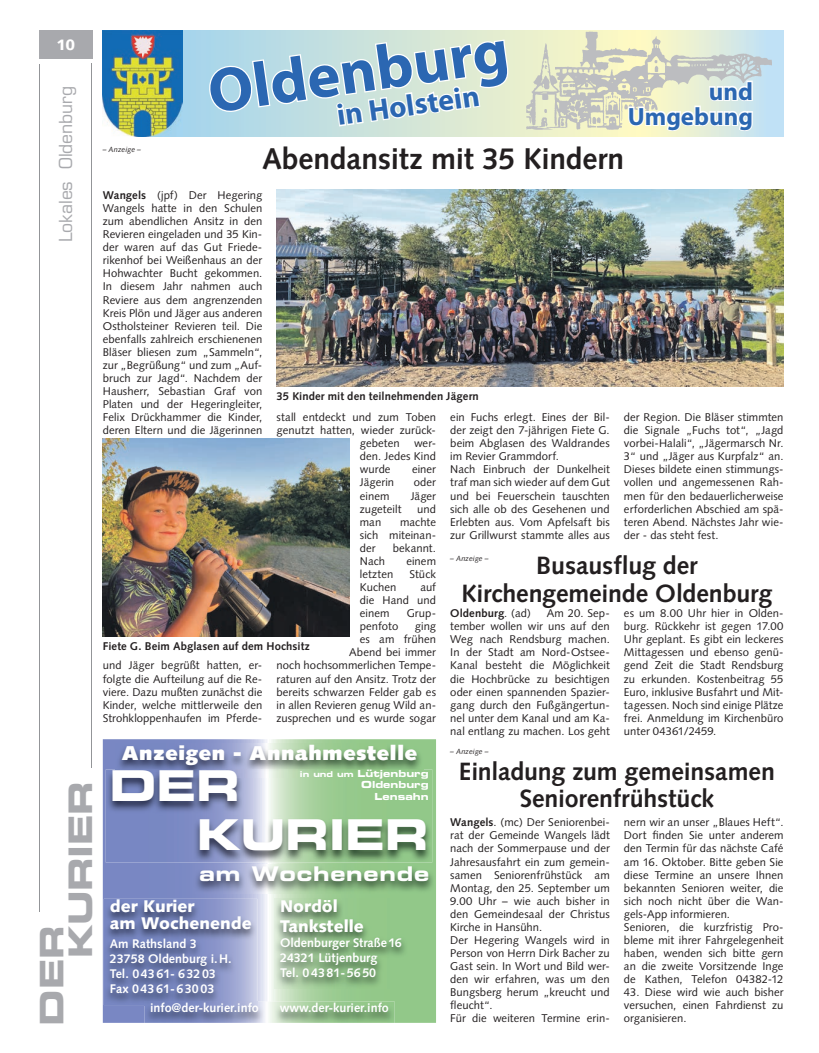
<style>
.page{position:relative;width:819px;height:1053px;background:#fff}
.page>*{position:absolute;margin:0;border:0;box-sizing:border-box;transform-origin:0 0}
.t1{font:700 62.5px "Myriad Pro";color:#2b67b2}
.t2{font:42.5px/48.6px "Eurostile LT Std Bold Ex 2";letter-spacing:-.01em;color:#fff}
.t3{font:32.5px/28.9px "Eurostile LT Std Bold Ex 2";letter-spacing:-.01em;color:#a8a9ad}
.t4{font:700 30px "Syntax LT Std";letter-spacing:-.005em;color:#231f20}
.t5{font:700 30px "Myriad Pro";color:#2b67b2}
.t6{font:700 25px/27.5px "Syntax LT Std";letter-spacing:-.005em;color:#231f20;text-align:center}
.t7{font:700 25px/25px "Myriad Pro";color:#2b67b2;text-align:right}
.t8{font:20.25px "Eurostile LT Std Bold Ex 2";letter-spacing:.04em;color:#fff}
.t9{font:900 20px "Syntax LT Std";letter-spacing:.04em;color:#fff}
.t10{font:17.5px "Eurostile LT Std";letter-spacing:-.005em;color:#a8a9ad}
.t11{font:900 16.88px/19.4px "Syntax LT Std";color:#fff}
.t12{font:900 15px "Syntax LT Std";color:#fff}
.t13{font:700 12.5px/15px "Syntax LT Std";color:#fff}
.t14{font:11.25px/13px "Syntax";letter-spacing:.005em;color:#231f20;text-align:justify}
.t15{font:700 11.25px/20.9px "Syntax LT Std";letter-spacing:.01em;color:#231f20}
.t16{font:700 11.25px "Syntax";letter-spacing:.01em;color:#231f20}
.t17{font:9.75px/11.6px "Eurostile LT Std Bold Ex 2";color:#fff;text-align:right}
.t18{font:italic 7.5px "Syntax LT Std";letter-spacing:.01em;color:#231f20}
.s1{font-weight:700}
.s2{font-family:"Syntax";font-weight:400}
.s3{font-size:8.12px}
.s4{font-weight:400}
</style>
<div class="page">
<hr style="left:39px;top:64px;width:1px;height:847px;background:#939598">
<hr style="left:92px;top:64px;width:1px;height:703px;background:#939598">
<div style="left:39px;top:30px;width:53px;height:29px;background:#a8a9ad"></div>
<svg style="left:103px;top:739px;width:333px;height:283px;background:#9ab8b0"></svg>
<img style="left:274px;top:898px;width:133px;height:90px">
<img style="left:116px;top:743px;width:307px;height:26px">
<img style="left:104px;top:898px;width:153px;height:106px">
<img style="left:144px;top:1001px;width:250px;height:21px">
<img style="left:144px;top:1001px;width:113px;height:3px">
<img style="left:106px;top:769px;width:326px;height:93px">
<img style="left:194px;top:864px;width:241px;height:29px">
<svg style="left:182px;top:30px;width:601px;height:106px;background:#c3dfe0"></svg>
<img style="left:103px;top:30px;width:79px;height:106px">
<svg style="left:209px;top:38px;width:301px;height:90px"></svg>
<img style="left:527px;top:30px;width:244px;height:103px">
<svg style="left:627px;top:65px;width:127px;height:71px"></svg>
<img style="left:103px;top:438px;width:246px;height:198px">
<img style="left:276px;top:190px;width:507px;height:196px">
<p class="t12" style="left:56px;top:36px;width:20px">10</p>
<p class="t10" style="left:55px;top:242px;width:158px;rotate:-90deg">Lokales Oldenburg</p>
<p class="t3" style="left:37px;top:958px;width:179px;text-indent:-67px;rotate:-90deg">DER<br>KURIER</p>
<p class="t18" style="left:103px;top:145px;width:40px">– Anzeige –</p>
<p class="t1" style="left:203px;top:57px;width:304px;rotate:-8deg">Oldenburg</p>
<p class="t5" style="left:335px;top:99px;width:145px;rotate:-8deg">in Holstein</p>
<p class="t7" style="left:627px;top:79px;width:127px">und<br>Umgebung</p>
<p class="t4" style="left:262px;top:141px;width:364px">Abendansitz mit 35 Kindern</p>
<p class="t14" style="left:103px;top:188px;width:161px"><span class="s1">Wangels</span> (jpf) Der Hegering Wangels hatte in den Schulen zum abendlichen Ansitz in den Revieren eingeladen und 35 Kin&shy;der waren auf das Gut Friede&shy;rikenhof bei Weißenhaus an der Hohwachter Bucht gekommen.<br>In diesem Jahr nahmen auch Reviere aus dem angrenzenden Kreis Plön und Jäger aus anderen Ostholsteiner Revieren teil. Die ebenfalls zahlreich erschienenen Bläser bliesen zum „Sammeln“, zur „Begrüßung“ und zum „Auf&shy;bruch zur Jagd“. Nachdem der Hausherr, Sebastian Graf von Platen und der Hegeringleiter, Felix Drückhammer die Kinder, deren Eltern und die Jägerinnen</p>
<p class="t15" style="left:450px;top:386px;width:161px;text-indent:-174px">35 Kinder mit den teilnehmenden Jägern<br><span class="s2">ein Fuchs erlegt. Eines der Bil-</span></p>
<p class="t14" style="left:450px;top:424px;width:161px;text-align:left">der zeigt den 7-jährigen Fiete G. beim Abglasen des Waldrandes im Revier Grammdorf.<br>Nach Einbruch der Dunkelheit traf man sich wieder auf dem Gut und bei Feuerschein tauschten sich alle ob des Gesehenen und<br>Erlebten aus. Vom Apfelsaft bis zur Grillwurst stammte alles aus</p>
<p class="t14" style="left:276px;top:411px;width:161px">stall entdeckt und zum Toben</p>
<p class="t14" style="left:276px;top:424px;width:161px">genutzt hatten, wieder zurück-</p>
<p class="t14" style="left:360px;top:437px;width:41px">gebeten</p>
<p class="t14" style="left:360px;top:437px;width:78px;text-indent:54px">wer&shy;den. Jedes Kind wurde</p>
<p class="t14" style="left:412px;top:463px;width:26px">einer</p>
<p class="t14" style="left:360px;top:476px;width:36px">Jägerin</p>
<p class="t14" style="left:414px;top:476px;width:24px">oder</p>
<p class="t14" style="left:360px;top:489px;width:31px">einem</p>
<p class="t14" style="left:411px;top:489px;width:27px">Jäger</p>
<p class="t14" style="left:360px;top:502px;width:43px">zugeteilt</p>
<p class="t14" style="left:417px;top:502px;width:20px">und</p>
<p class="t14" style="left:360px;top:515px;width:23px">man</p>
<p class="t14" style="left:360px;top:515px;width:78px;text-indent:40px">machte sich miteinan&shy;der</p>
<p class="t14" style="left:393px;top:541px;width:45px">bekannt.</p>
<p class="t14" style="left:624px;top:411px;width:161px">der Region. Die Bläser stimmten die Signale „Fuchs tot“, „Jagd vorbei-Halali“, „Jägermarsch Nr.<br>3“ und „Jäger aus Kurpfalz“ an.<br>Dieses bildete einen stimmungs&shy;vollen und angemessenen Rah&shy;men für den bedauerlicherweise erforderlichen Abschied am spä&shy;teren Abend. Nächstes Jahr wie&shy;der - das steht fest.</p>
<p class="t14" style="left:360px;top:554px;width:27px">Nach</p>
<p class="t14" style="left:406px;top:554px;width:31px">einem</p>
<p class="t14" style="left:360px;top:567px;width:35px">letzten</p>
<p class="t14" style="left:409px;top:567px;width:28px">Stück</p>
<p class="t14" style="left:360px;top:580px;width:38px">Kuchen</p>
<p class="t14" style="left:360px;top:580px;width:78px;text-indent:60px">auf die Hand und einem</p>
<p class="t14" style="left:407px;top:606px;width:31px">Grup-</p>
<p class="t14" style="left:360px;top:619px;width:40px">penfoto</p>
<p class="t14" style="left:276px;top:619px;width:161px;text-align:right">ging<br>es am frühen<br>Abend bei immer<br>noch hochsommerlichen Tempe&shy;raturen auf den Ansitz. Trotz der bereits schwarzen Felder gab es in allen Revieren genug Wild an&shy;zusprechen und es wurde sogar</p>
<p class="t15" style="left:103px;top:636px;width:208px">Fiete G. Beim Abglasen auf dem Hochsitz</p>
<p class="t14" style="left:103px;top:659px;width:161px">und Jäger begrüßt hatten, er&shy;folgte die Aufteilung auf die Re&shy;viere. Dazu mußten zunächst die Kinder, welche mittlerweile den Strohkloppenhaufen im Pferde-</p>
<p class="t9" style="left:122px;top:741px;width:297px">Anzeigen - Annahmestelle</p>
<p class="t17" style="left:300px;top:767px;width:130px"><span class="s3">in und um</span> Lütjenburg<br>Oldenburg<br>Lensahn</p>
<p class="t2" style="left:197px;top:760px;width:233px;text-indent:-88px">DER<br>KURIER</p>
<p class="t8" style="left:199px;top:859px;width:231px">am Wochenende</p>
<p class="t11" style="left:110px;top:898px;width:143px;line-height:16.9px">der Kurier<br>am Wochenende</p>
<p class="t13" style="left:110px;top:935px;width:123px">Am Rathsland 3<br>23758 Oldenburg i.H.<br>Tel. 04361- 63203<br>Fax 04361-63003</p>
<p class="t13" style="left:150px;top:1000px;width:110px">info@der-kurier.info</p>
<p class="t13" style="left:280px;top:1000px;width:111px">www.der-kurier.info</p>
<p class="t11" style="left:280px;top:896px;width:85px">Nordöl<br>Tankstelle</p>
<p class="t13" style="left:280px;top:934px;width:123px">Oldenburger Straße 16<br>24321 Lütjenburg<br>Tel. 04381-5650</p>
<p class="t6" style="left:461px;top:552px;width:312px">Busausflug der<br>Kirchengemeinde Oldenburg</p>
<p class="t16" style="left:450px;top:607px;width:82px">Oldenburg<span class="s4">. (ad)</span></p>
<p class="t18" style="left:450px;top:553px;width:40px">– Anzeige –</p>
<p class="t14" style="left:450px;top:606px;width:161px;text-indent:96px">Am 20. Sep&shy;tember wollen wir uns auf den Weg nach Rendsburg machen.<br>In der Stadt am Nord-Ostsee-Kanal besteht die Möglichkeit die Hochbrücke zu besichtigen oder einen spannenden Spazier&shy;gang durch den Fußgängertun&shy;nel unter dem Kanal und am Ka&shy;nal entlang zu machen. Los geht</p>
<p class="t14" style="left:624px;top:606px;width:161px">es um 8.00 Uhr hier in Olden&shy;burg. Rückkehr ist gegen 17.00<br>Uhr geplant. Es gibt ein leckeres Mittagessen und ebenso genü&shy;gend Zeit die Stadt Rendsburg zu erkunden. Kostenbeitrag 55<br>Euro, inklusive Busfahrt und Mit&shy;tagessen. Noch sind einige Plätze frei. Anmeldung im Kirchenbüro unter 04361/2459.</p>
<p class="t6" style="left:459px;top:757px;width:317px">Einladung zum gemeinsamen<br>Seniorenfrühstück</p>
<p class="t14" style="left:450px;top:815px;width:161px;text-align:left"><span class="s1">Wangels</span>. (mc) Der Seniorenbei&shy;rat der Gemeinde Wangels lädt nach der Sommerpause und der<br>Jahresausfahrt ein zum gemein&shy;samen Seniorenfrühstück am<br>Montag, den 25. September um<br>9.00 Uhr – wie auch bisher in den Gemeindesaal der Christus<br>Kirche in Hansühn.<br>Der Hegering Wangels wird in<br>Person von Herrn Dirk Bacher zu<br>Gast sein. In Wort und Bild wer&shy;den wir erfahren, was um den<br>Bungsberg herum „kreucht und fleucht“.<br>Für die weiteren Termine erin-</p>
<p class="t14" style="left:624px;top:815px;width:161px;text-align:left">nern wir an unser „Blaues Heft“.<br>Dort finden Sie unter anderem den Termin für das nächste Café am 16. Oktober. Bitte geben Sie diese Termine an unsere Ihnen bekannten Senioren weiter, die sich noch nicht über die Wan&shy;gels-App informieren.<br>Senioren, die kurzfristig Pro&shy;bleme mit ihrer Fahrgelegenheit haben, wenden sich bitte gern an die zweite Vorsitzende Inge de Kathen, Telefon 04382-12</p>
<p class="t18" style="left:450px;top:747px;width:40px">– Anzeige –</p>
<p class="t14" style="left:624px;top:985px;width:161px">43. Diese wird wie auch bisher versuchen, einen Fahrdienst zu organisieren.</p>
</div>
